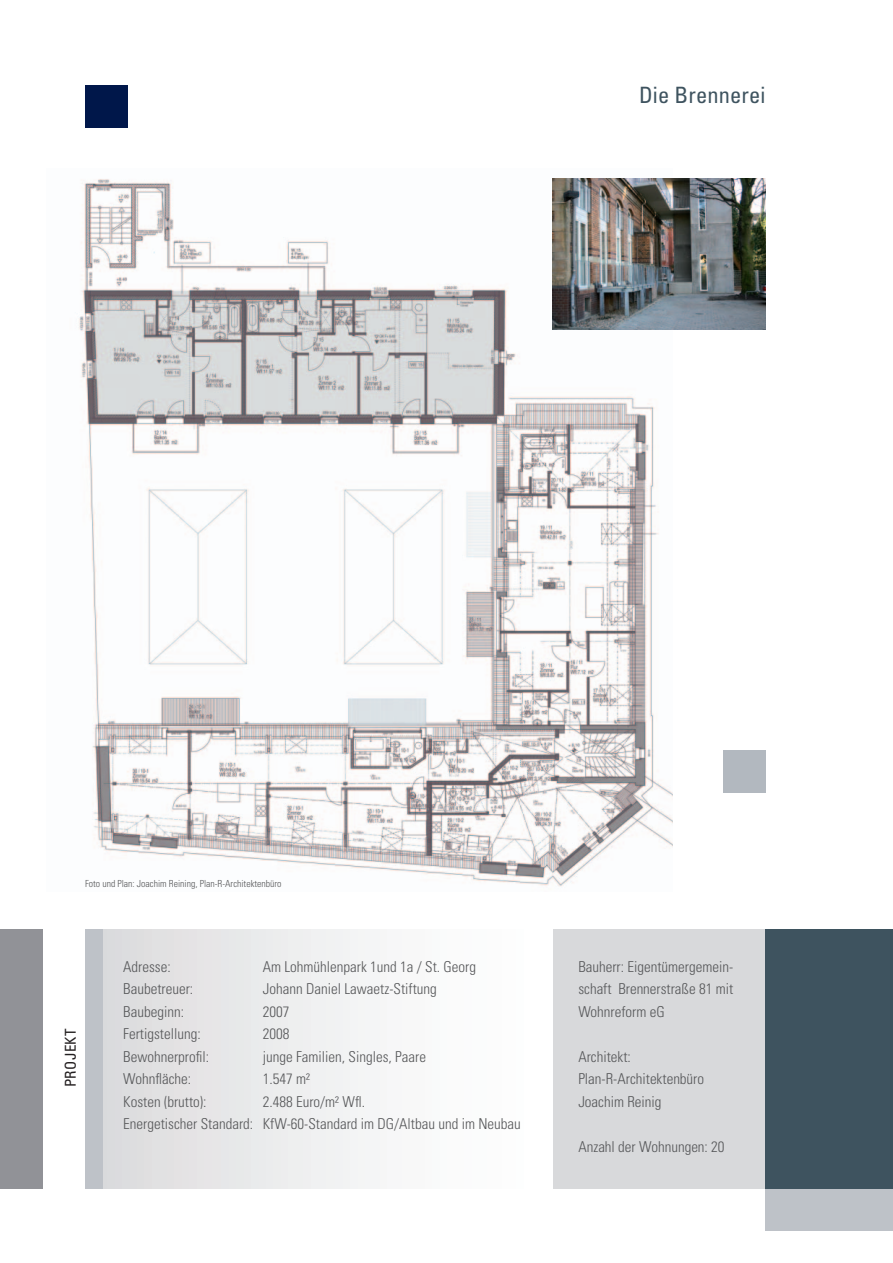
<style>
.page{position:relative;width:893px;height:1263px;background:#fff}
.page>*{position:absolute;margin:0;border:0;box-sizing:border-box;transform-origin:0 0}
.t1{font:condensed 22.5px "Univers";letter-spacing:.005em;color:#3e535f}
.t2{font:300 condensed 15px/22.5px "Univers";color:#57585a}
.t3{font:condensed 15px "Univers";letter-spacing:.025em;color:#231f20}
.t4{font:300 condensed 9.75px "Univers";color:#57585a}
</style>
<div class="page">
<img style="left:79px;top:178px;width:593px;height:709px">
<div style="left:723px;top:750px;width:42px;height:42px;background:#b2b8bf"></div>
<div style="left:85px;top:85px;width:43px;height:43px;background:#00174a"></div>
<div style="left:94px;top:929px;width:476px;height:260px;background:linear-gradient(to right,#dbdbdd,#fff)"></div>
<div style="left:553px;top:929px;width:212px;height:260px;background:#d8d9db"></div>
<div style="left:765px;top:1189px;width:128px;height:42px;background:#bec2c8"></div>
<div style="left:85px;top:929px;width:17px;height:260px;background:#bec2c8"></div>
<div style="left:765px;top:929px;width:128px;height:260px;background:#3e535f"></div>
<div style="left:0;top:929px;width:42px;height:260px;background:#919297"></div>
<img style="left:553px;top:179px;width:212px;height:151px">
<h1 class="t1" style="left:639px;top:87px;width:128px">Die Brennerei</h1>
<p class="t4" style="left:85px;top:880px;width:198px">Foto und Plan: Joachim Reining, Plan-R-Architektenbüro</p>
<p class="t3" style="left:65px;top:1087px;width:60px;rotate:-90deg">PROJEKT</p>
<p class="t2" style="left:123px;top:957px;width:49px">Adresse:</p>
<p class="t2" style="left:263px;top:957px;width:215px">Am Lohmühlenpark 1und 1a / St. Georg</p>
<p class="t2" style="left:123px;top:979px;width:71px">Baubetreuer:</p>
<p class="t2" style="left:263px;top:979px;width:176px">Johann Daniel Lawaetz-Stiftung</p>
<p class="t2" style="left:123px;top:1002px;width:62px">Baubeginn:</p>
<p class="t2" style="left:263px;top:1002px;width:28px">2007</p>
<p class="t2" style="left:123px;top:1024px;width:79px">Fertigstellung:</p>
<p class="t2" style="left:263px;top:1024px;width:28px">2008</p>
<p class="t2" style="left:123px;top:1047px;width:87px">Bewohnerprofil:</p>
<p class="t2" style="left:263px;top:1047px;width:165px">junge Familien, Singles, Paare</p>
<p class="t2" style="left:123px;top:1069px;width:70px">Wohnfläche:</p>
<p class="t2" style="left:263px;top:1069px;width:49px">1.547 m²</p>
<p class="t2" style="left:123px;top:1092px;width:85px">Kosten (brutto):</p>
<p class="t2" style="left:123px;top:1092px;width:399px;text-indent:139px">2.488 Euro/m² Wfl.<br>Energetischer Standard: KfW-60-Standard im DG/Altbau und im Neubau</p>
<p class="t2" style="left:578px;top:957px;width:156px;text-align:justify">Bauherr: Eigentümergemein&shy;schaft Brennerstraße 81 mit Wohnreform eG</p>
<p class="t2" style="left:578px;top:1047px;width:127px">Architekt:<br>Plan-R-Architektenbüro<br>Joachim Reinig</p>
<p class="t2" style="left:578px;top:1137px;width:148px">Anzahl der Wohnungen: 20</p>
</div>
